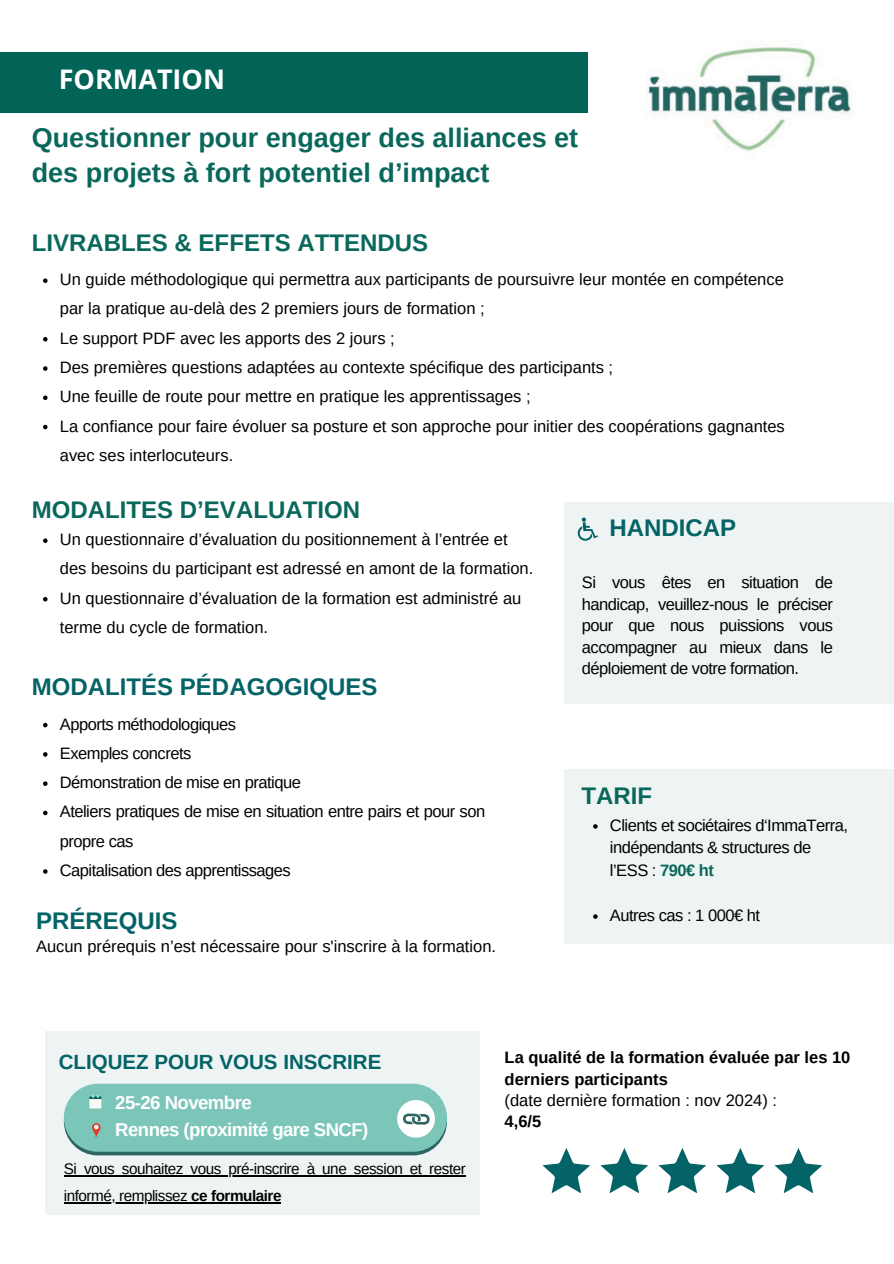
<style>
.page{position:relative;width:894px;height:1264px;background:#fff}
.page>*{position:absolute;margin:0;border:0;box-sizing:border-box;transform-origin:0 0}
.t1{font:700 27px/35px "Arimo";color:#09685b}
.t2{font:700 27px "Open Sans";color:#fff}
.t3{font:700 24px "Arimo";color:#09685b}
.t4{font:700 24px "Arimo";color:#046366}
.t5{font:700 20.55px "Arimo";color:#046366}
.t6{font:700 18.6px/27px "Arimo";letter-spacing:-.03em;color:#fff}
.t7{font:16.5px/21.5px "Arimo";color:#000}
.t8{font:16.5px/22.5px "Arimo";letter-spacing:-.03em;color:#000}
.t9{font:700 16.5px/21.5px "Arimo";color:#000}
.t10{font:15.3px "Arimo";letter-spacing:-.03em;color:#000}
.s1{font-weight:700;color:#09685b}
.s2{font-weight:700}
</style>
<div class="page">
<div style="left:564px;top:502px;width:329px;height:202px;background:#eef4f3"></div>
<svg style="left:577px;top:517px;width:20px;height:23px"></svg>
<svg style="left:542px;top:1148px;width:48px;height:44px"></svg>
<svg style="left:600px;top:1148px;width:48px;height:44px"></svg>
<svg style="left:658px;top:1148px;width:48px;height:44px"></svg>
<svg style="left:716px;top:1148px;width:48px;height:44px"></svg>
<svg style="left:774px;top:1148px;width:48px;height:44px"></svg>
<div style="left:45px;top:1031px;width:434px;height:183px;background:#eef4f3"></div>
<svg style="left:64px;top:1087px;width:383px;height:68px;fill:#2c6561"></svg>
<div style="left:64px;top:1083px;width:383px;height:68px;background:#7cc6b9;border-radius:34px"></div>
<svg style="left:397px;top:1099px;width:38px;height:38px"></svg>
<svg style="left:398px;top:1104px;width:36px;height:29px"></svg>
<svg style="left:89px;top:1095px;width:12px;height:13px"></svg>
<svg style="left:92px;top:1123px;width:8px;height:14px"></svg>
<svg style="left:43px;top:723px;width:5px;height:4px"></svg>
<svg style="left:43px;top:752px;width:5px;height:4px"></svg>
<svg style="left:43px;top:781px;width:5px;height:5px"></svg>
<svg style="left:43px;top:810px;width:5px;height:5px"></svg>
<svg style="left:43px;top:869px;width:5px;height:4px"></svg>
<hr style="left:64px;top:1174px;width:401px;height:2px;background:#000">
<hr style="left:64px;top:1201px;width:127px;height:2px;background:#000">
<hr style="left:191px;top:1201px;width:90px;height:2px;background:#000">
<div style="left:0;top:52px;width:587px;height:60px;background:#016457"></div>
<svg style="left:43px;top:278px;width:5px;height:5px"></svg>
<svg style="left:43px;top:337px;width:5px;height:4px"></svg>
<svg style="left:43px;top:366px;width:5px;height:5px"></svg>
<svg style="left:43px;top:395px;width:5px;height:5px"></svg>
<svg style="left:43px;top:425px;width:5px;height:4px"></svg>
<img style="left:646px;top:47px;width:207px;height:112px">
<svg style="left:43px;top:538px;width:5px;height:5px"></svg>
<svg style="left:43px;top:597px;width:5px;height:4px"></svg>
<div style="left:564px;top:769px;width:329px;height:175px;background:#eef4f3"></div>
<svg style="left:593px;top:824px;width:4px;height:4px"></svg>
<svg style="left:593px;top:914px;width:4px;height:4px"></svg>
<p class="t2" style="left:59px;top:60px;width:168px">FORMATION</p>
<p class="t1" style="left:32px;top:120px;width:548px">Questionner pour engager des alliances et des projets à fort potentiel d’impact</p>
<h3 class="t3" style="left:32px;top:229px;width:398px">LIVRABLES &amp; EFFETS ATTENDUS</h3>
<p class="t7" style="left:60px;top:265px;width:725px;line-height:29.2px">Un guide méthodologique qui permettra aux participants de poursuivre leur montée en compétence par la pratique au-delà des 2 premiers jours de formation ;</p>
<p class="t7" style="left:60px;top:327px;width:336px">Le support PDF avec les apports des 2 jours ;</p>
<p class="t7" style="left:60px;top:356px;width:554px">Des premières questions adaptées au contexte spécifique des participants ;</p>
<h3 class="t7" style="left:60px;top:386px;width:472px">Une feuille de route pour mettre en pratique les apprentissages ;</h3>
<p class="t7" style="left:60px;top:411px;width:726px;line-height:29.2px">La confiance pour faire évoluer sa posture et son approche pour initier des coopérations gagnantes avec ses interlocuteurs.</p>
<p class="t3" style="left:32px;top:496px;width:330px">MODALITES D’EVALUATION</p>
<p class="t7" style="left:60px;top:525px;width:475px;line-height:29.2px">Un questionnaire d’évaluation du positionnement à l’entrée et des besoins du participant est adressé en amont de la formation.</p>
<p class="t7" style="left:60px;top:583px;width:463px;line-height:29.2px">Un questionnaire d’évaluation de la formation est administré au terme du cycle de formation.</p>
<p class="t4" style="left:32px;top:673px;width:347px">MODALITÉS PÉDAGOGIQUES</p>
<h1 class="t8" style="left:60px;top:712px;width:178px">Apports méthodologiques</h1>
<h2 class="t8" style="left:60px;top:742px;width:133px">Exemples concrets</h2>
<h3 class="t8" style="left:60px;top:771px;width:242px">Démonstration de mise en pratique</h3>
<p class="t8" style="left:60px;top:797px;width:427px;line-height:29.2px">Ateliers pratiques de mise en situation entre pairs et pour son propre cas</p>
<p class="t8" style="left:60px;top:859px;width:232px">Capitalisation des apprentissages</p>
<p class="t4" style="left:36px;top:906px;width:143px">PRÉREQUIS</p>
<h3 class="t7" style="left:36px;top:936px;width:461px">Aucun prérequis n’est nécessaire pour s'inscrire à la formation.</h3>
<p class="t4" style="left:609px;top:514px;width:128px">HANDICAP</p>
<p class="t7" style="left:581px;top:572px;width:252px;text-align:justify">Si vous êtes en situation de handicap, veuillez-nous le préciser pour que nous puissions vous accompagner au mieux dans le déploiement de votre formation.</p>
<h5 class="t3" style="left:581px;top:781px;width:72px">TARIF</h5>
<p class="t8" style="left:609px;top:814px;width:239px">Clients et sociétaires d‘ImmaTerra, indépendants &amp; structures de l’ESS : <span class="s1">790€ ht</span></p>
<p class="t8" style="left:609px;top:904px;width:152px">Autres cas : 1 000€ ht</p>
<p class="t5" style="left:59px;top:1050px;width:324px">CLIQUEZ POUR VOUS INSCRIRE</p>
<h3 class="t9" style="left:504px;top:1046px;width:347px">La qualité de la formation évaluée par les 10 derniers participants</h3>
<p class="t7" style="left:504px;top:1089px;width:274px">(date dernière formation : nov 2024) :<br><span class="s2">4,6/5</span></p>
<h3 class="t10" style="left:64px;top:1159px;width:403px">Si vous souhaitez vous pré-inscrire à une session et rester</h3>
<p class="t10" style="left:64px;top:1186px;width:219px">informé, remplissez <span class="s2">ce formulaire</span></p>
<p class="t6" style="left:115px;top:1089px;width:254px">25-26 Novembre<br>Rennes (proximité gare SNCF)</p>
</div>
